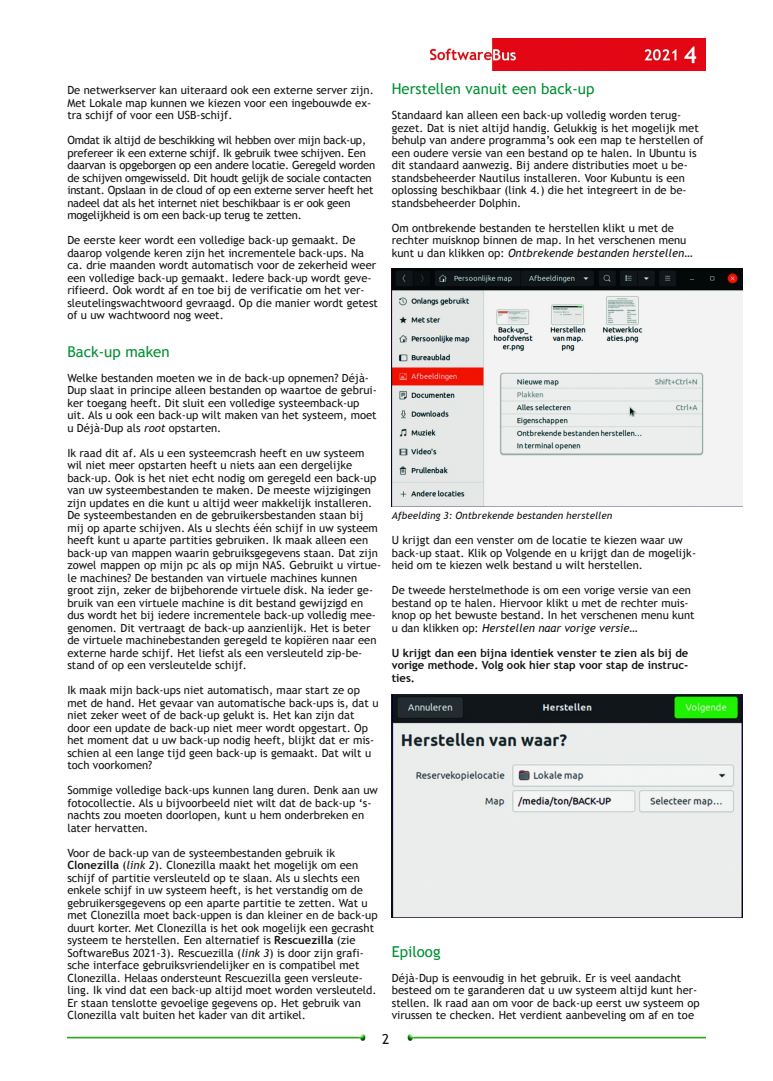
<style>
.page{position:relative;width:773px;height:1081px;background:#fff}
.page>*{position:absolute;margin:0;border:0;box-sizing:border-box;transform-origin:0 0}
.t1{font:15px "Trebuchet MS";color:#008f33}
.t2{font:13.75px "Trebuchet MS";color:#161413}
.t3{font:11.25px/12.5px "Trebuchet MS";color:#161413}
.t4{font:11.25px/12.5px "Trebuchet MS";letter-spacing:-.02em;color:#161413}
.t5{font:700 11.25px/12.5px "Trebuchet MS";color:#161413;text-align:justify}
.t6{font:italic 10px "Trebuchet MS";color:#161413}
.s1{font-style:italic}
.s2{font-weight:700}
</style>
<div class="page">
<img style="left:431px;top:39px;width:274px;height:32px">
<img style="left:67px;top:1035px;width:299px;height:5px">
<img style="left:407px;top:1035px;width:298px;height:5px">
<img style="left:392px;top:269px;width:350px;height:237px">
<img style="left:392px;top:694px;width:350px;height:224px">
<p class="t3" style="left:67px;top:84px;width:308px">De netwerkserver kan uiteraard ook een externe server zijn.<br>Met Lokale map kunnen we kiezen voor een ingebouwde ex‐ tra schijf of voor een USB‐schijf.</p>
<p class="t4" style="left:67px;top:134px;width:309px">Omdat ik altijd de beschikking wil hebben over mijn back‐up, prefereer ik een externe schijf. Ik gebruik twee schijven. Een daarvan is opgeborgen op een andere locatie. Geregeld worden de schijven omgewisseld. Dit houdt gelijk de sociale contacten instant. Opslaan in de cloud of op een externe server heeft het nadeel dat als het internet niet beschikbaar is er ook geen mogelijkheid is om een back‐up terug te zetten.</p>
<p class="t3" style="left:67px;top:234px;width:312px">De eerste keer wordt een volledige back‐up gemaakt. De daarop volgende keren zijn het incrementele back‐ups. Na ca. drie maanden wordt automatisch voor de zekerheid weer een volledige back‐up gemaakt. Iedere back‐up wordt geve‐ rifieerd. Ook wordt af en toe bij de verificatie om het ver‐ sleutelingswachtwoord gevraagd. Op die manier wordt getest of u uw wachtwoord nog weet.</p>
<h1 class="t1" style="left:67px;top:343px;width:104px">Back‐up maken</h1>
<p class="t3" style="left:67px;top:371px;width:311px">Welke bestanden moeten we in de back‐up opnemen? Déjà‐ Dup slaat in principe alleen bestanden op waartoe de gebrui‐ ker toegang heeft. Dit sluit een volledige systeemback‐up uit. Als u ook een back‐up wilt maken van het systeem, moet u Déjà‐Dup als <span class="s1">root</span> opstarten.</p>
<p class="t3" style="left:67px;top:446px;width:315px">Ik raad dit af. Als u een systeemcrash heeft en uw systeem wil niet meer opstarten heeft u niets aan een dergelijke back‐up. Ook is het niet echt nodig om geregeld een back‐up van uw systeembestanden te maken. De meeste wijzigingen zijn updates en die kunt u altijd weer makkelijk installeren.<br>De systeembestanden en de gebruikersbestanden staan bij mij op aparte schijven. Als u slechts één schijf in uw systeem heeft kunt u aparte partities gebruiken. Ik maak alleen een back‐up van mappen waarin gebruiksgegevens staan. Dat zijn zowel mappen op mijn pc als op mijn NAS. Gebruikt u virtue‐ le machines? De bestanden van virtuele machines kunnen groot zijn, zeker de bijbehorende virtuele disk. Na ieder ge‐ bruik van een virtuele machine is dit bestand gewijzigd en dus wordt het bij iedere incrementele back‐up volledig mee‐ genomen. Dit vertraagt de back‐up aanzienlijk. Het is beter de virtuele machinebestanden geregeld te kopiëren naar een externe harde schijf. Het liefst als een versleuteld zip‐be‐ stand of op een versleutelde schijf.</p>
<p class="t3" style="left:67px;top:684px;width:312px">Ik maak mijn back‐ups niet automatisch, maar start ze op met de hand. Het gevaar van automatische back‐ups is, dat u niet zeker weet of de back‐up gelukt is. Het kan zijn dat door een update de back‐up niet meer wordt opgestart. Op het moment dat u uw back‐up nodig heeft, blijkt dat er mis‐ schien al een lange tijd geen back‐up is gemaakt. Dat wilt u toch voorkomen?</p>
<p class="t3" style="left:67px;top:784px;width:312px">Sommige volledige back‐ups kunnen lang duren. Denk aan uw fotocollectie. Als u bijvoorbeeld niet wilt dat de back‐up ‘s‐ nachts zou moeten doorlopen, kunt u hem onderbreken en later hervatten.</p>
<p class="t3" style="left:67px;top:846px;width:312px">Voor de back‐up van de systeembestanden gebruik ik <span class="s2">Clonezilla</span> (<span class="s1">link 2</span>). Clonezilla maakt het mogelijk om een schijf of partitie versleuteld op te slaan. Als u slechts een enkele schijf in uw systeem heeft, is het verstandig om de gebruikersgegevens op een aparte partitie te zetten. Wat u met Clonezilla moet back‐uppen is dan kleiner en de back‐up duurt korter. Met Clonezilla is het ook mogelijk een gecrasht systeem te herstellen. Een alternatief is <span class="s2">Rescuezilla</span> (zie SoftwareBus 2021‐3). Rescuezilla (<span class="s1">link 3</span>) is door zijn grafi‐ sche interface gebruiksvriendelijker en is compatibel met Clonezilla. Helaas ondersteunt Rescuezilla geen versleute‐ ling. Ik vind dat een back‐up altijd moet worden versleuteld.<br>Er staan tenslotte gevoelige gegevens op. Het gebruik van Clonezilla valt buiten het kader van dit artikel.</p>
<h1 class="t1" style="left:392px;top:80px;width:204px">Herstellen vanuit een back‐up</h1>
<p class="t3" style="left:392px;top:109px;width:313px">Standaard kan alleen een back‐up volledig worden terug‐ gezet. Dat is niet altijd handig. Gelukkig is het mogelijk met behulp van andere programma’s ook een map te herstellen of een oudere versie van een bestand op te halen. In Ubuntu is dit standaard aanwezig. Bij andere distributies moet u be‐ standsbeheerder Nautilus installeren. Voor Kubuntu is een oplossing beschikbaar (link 4.) die het integreert in de be‐ standsbeheerder Dolphin.</p>
<p class="t3" style="left:392px;top:221px;width:302px">Om ontbrekende bestanden te herstellen klikt u met de rechter muisknop binnen de map. In het verschenen menu kunt u dan klikken op: <span class="s1">Ontbrekende bestanden herstellen…</span></p>
<p class="t6" style="left:392px;top:510px;width:222px">Afbeelding 3: Ontbrekende bestanden herstellen</p>
<p class="t3" style="left:392px;top:534px;width:306px">U krijgt dan een venster om de locatie te kiezen waar uw back‐up staat. Klik op Volgende en u krijgt dan de mogelijk‐ heid om te kiezen welk bestand u wilt herstellen.</p>
<p class="t3" style="left:392px;top:584px;width:304px">De tweede herstelmethode is om een vorige versie van een bestand op te halen. Hiervoor klikt u met de rechter muis‐ knop op het bewuste bestand. In het verschenen menu kunt u dan klikken op: <span class="s1">Herstellen naar vorige versie…</span></p>
<p class="t5" style="left:392px;top:646px;width:298px">U krijgt dan een bijna identiek venster te zien als bij de vorige methode. Volg ook hier stap voor stap de instruc‐ ties.</p>
<h1 class="t1" style="left:392px;top:943px;width:50px">Epiloog</h1>
<p class="t3" style="left:392px;top:971px;width:309px">Déjà‐Dup is eenvoudig in het gebruik. Er is veel aandacht besteed om te garanderen dat u uw systeem altijd kunt her‐ stellen. Ik raad aan om voor de back‐up eerst uw systeem op virussen te checken. Het verdient aanbeveling om af en toe</p>
<p class="t2" style="left:382px;top:1031px;width:9px">2</p>
</div>
